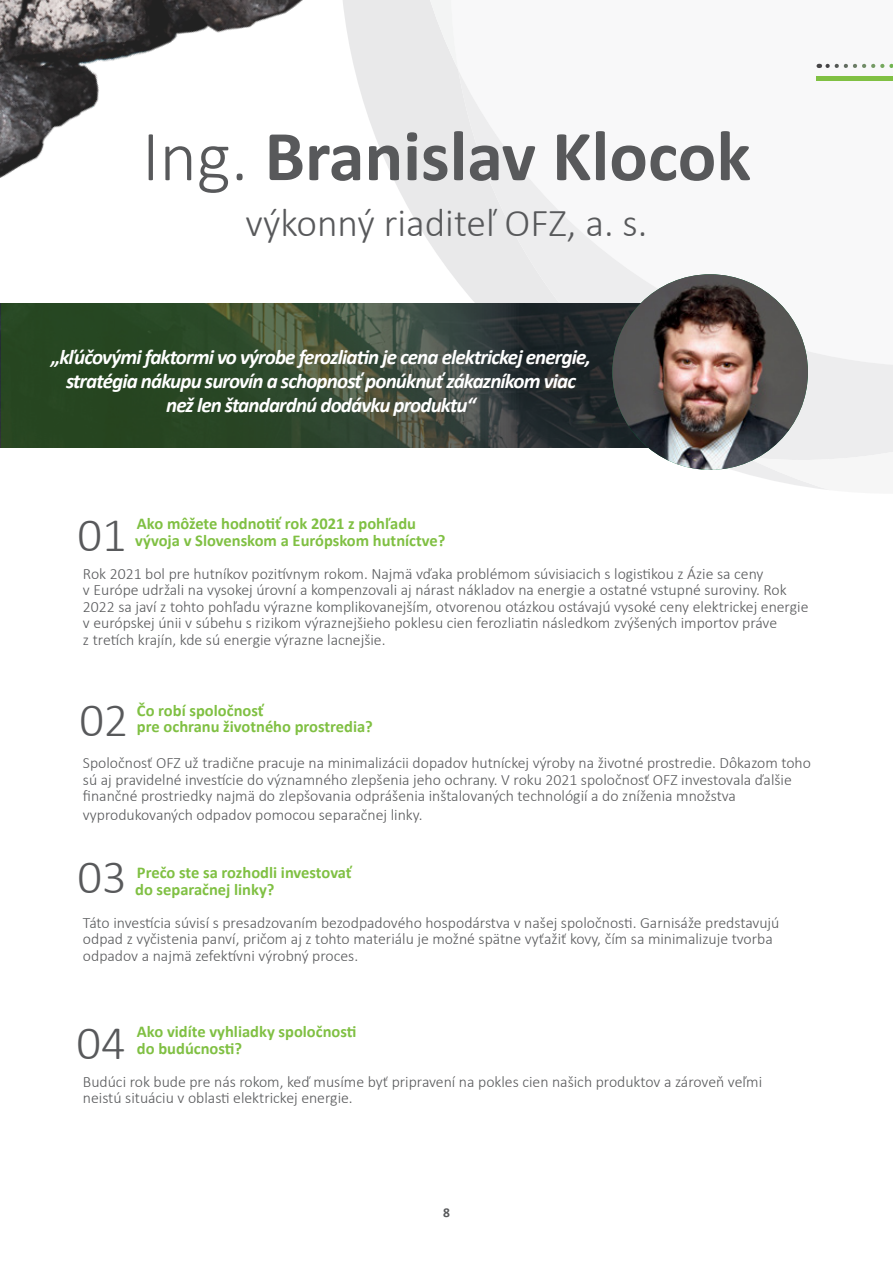
<style>
.page{position:relative;width:893px;height:1263px;background:#fff}
.page>*{position:absolute;margin:0;border:0;box-sizing:border-box;transform-origin:0 0}
.t1{font:700 72px "Calibri";color:#58595b}
.t2{font:300 48.45px "Calibri";color:#58595b}
.t3{font:300 39.6px "Calibri";color:#58595b}
.t4{font:italic 700 21px/24px "Calibri";letter-spacing:-.04em;color:#fff;text-align:center}
.t5{font:700 16.5px/16.5px "Calibri";color:#80c043}
.t6{font:300 15.75px/16.5px "Calibri";color:#58595b}
.t7{font:700 13.5px "Calibri";color:#58595b}
.s1{font-weight:300}
</style>
<div class="page">
<svg style="left:451px;top:70px;width:7px;height:234px;background:#eaeaeb"></svg>
<svg style="left:458px;top:70px;width:288px;height:382px"></svg>
<svg style="left:450px;top:0;width:8px;height:70px"></svg>
<svg style="left:658px;top:348px;width:235px;height:126px"></svg>
<div style="left:746px;top:457px;width:84px;height:33px;background:#f6f6f6"></div>
<img style="left:0;top:0;width:450px;height:304px">
<hr style="left:816px;top:77px;width:77px;height:4px;background:#80c043">
<svg style="left:827px;top:64px;width:66px;height:4px"></svg>
<svg style="left:1px;top:304px;width:646px;height:144px;background:#314430"></svg>
<img style="left:612px;top:274px;width:196px;height:196px;border-radius:98px">
<h1 class="t1" style="left:142px;top:105px;width:610px"><span class="s1">Ing.</span> Branislav Klocok</h1>
<h3 class="t3" style="left:245px;top:198px;width:404px">výkonný riaditeľ OFZ, a. s.</h3>
<h3 class="t4" style="left:51px;top:345px;width:541px">„kľúčovými faktormi vo výrobe ferozliatin je cena elektrickej energie, stratégia nákupu surovín a schopnosť ponúknuť zákazníkom viac než len štandardnú dodávku produktu“</h3>
<p class="t5" style="left:135px;top:515px;width:312px">Ako môžete hodnotiť rok 2021 z pohľadu vývoja v Slovenskom a Európskom hutníctve?</p>
<p class="t6" style="left:83px;top:565px;width:727px">Rok 2021 bol pre hutníkov pozitívnym rokom. Najmä vďaka problémom súvisiacich s logistikou z Ázie sa ceny<br>v Európe udržali na vysokej úrovní a kompenzovali aj nárast nákladov na energie a ostatné vstupné suroviny. Rok 2022 sa javí z tohto pohľadu výrazne komplikovanejším, otvorenou otázkou ostávajú vysoké ceny elektrickej energie v európskej únii v súbehu s rizikom výraznejšieho poklesu cien ferozliatin následkom zvýšených importov práve<br>z tretích krajín, kde sú energie výrazne lacnejšie.</p>
<h2 class="t2" style="left:78px;top:505px;width:51px">01</h2>
<p class="t5" style="left:137px;top:702px;width:237px">Čo robí spoločnosť<br>pre ochranu životného prostredia?</p>
<p class="t6" style="left:83px;top:754px;width:729px">Spoločnosť OFZ už tradične pracuje na minimalizácii dopadov hutníckej výroby na životné prostredie. Dôkazom toho sú aj pravidelné investície do významného zlepšenia jeho ochrany. V roku 2021 spoločnosť OFZ investovala ďalšie finančné prostriedky najmä do zlepšovania odprášenia inštalovaných technológií a do zníženia množstva</p>
<p class="t6" style="left:83px;top:807px;width:341px">vyprodukovaných odpadov pomocou separačnej linky.</p>
<h2 class="t2" style="left:79px;top:690px;width:51px">02</h2>
<h2 class="t2" style="left:78px;top:847px;width:51px">03</h2>
<p class="t5" style="left:135px;top:864px;width:218px">Prečo ste sa rozhodli investovať do separačnej linky?</p>
<p class="t6" style="left:83px;top:914px;width:698px">Táto investícia súvisí s presadzovaním bezodpadového hospodárstva v našej spoločnosti. Garnisáže predstavujú odpad z vyčistenia panví, pričom aj z tohto materiálu je možné spätne vyťažiť kovy, čím sa minimalizuje tvorba odpadov a najmä zefektívni výrobný proces.</p>
<p class="t5" style="left:137px;top:1023px;width:221px">Ako vidíte vyhliadky spoločnosti do budúcnosti?</p>
<p class="t6" style="left:83px;top:1073px;width:681px">Budúci rok bude pre nás rokom, keď musíme byť pripravení na pokles cien našich produktov a zároveň veľmi neistú situáciu v oblasti elektrickej energie.</p>
<h2 class="t2" style="left:77px;top:1012px;width:51px">04</h2>
<p class="t7" style="left:443px;top:1203px;width:8px">8</p>
</div>
